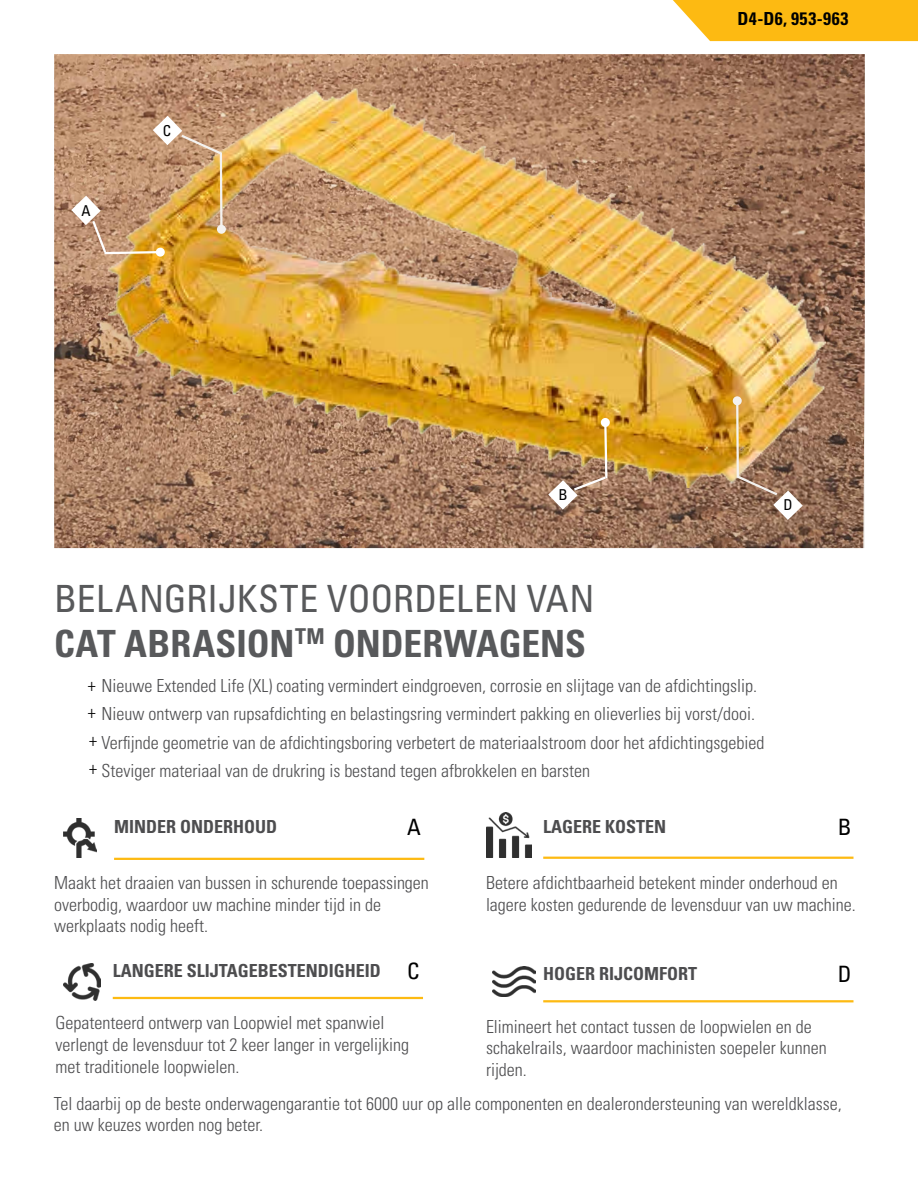
<style>
.page{position:relative;width:918px;height:1188px;background:#fff}
.page>*{position:absolute;margin:0;border:0;box-sizing:border-box;transform-origin:0 0}
.t1{font:condensed 37.5px/45px "Univers LT Std";letter-spacing:.01em;color:#58595b}
.t2{font:condensed 22.5px "Univers LT Std";color:#000}
.t3{font:300 condensed 18px/21.6px "Univers LT Std";color:#4d4d4f}
.t4{font:700 condensed 18px "Univers LT Std";color:#4d4d4f}
.t5{font:700 condensed 18px "Univers LT Std";letter-spacing:.035em;color:#000}
.Copy{font:300 condensed 18px "Univers LT Std";color:#000}
.t6{font:condensed 15px "Univers LT Std";color:#000}
.s1{font-weight:700}
.s2{color:#000}
</style>
<div class="page">
<img style="left:54px;top:54px;width:811px;height:494px">
<hr style="left:114px;top:858px;width:310px;height:2px;background:#fdba12">
<hr style="left:543px;top:857px;width:311px;height:2px;background:#fdba12">
<hr style="left:113px;top:997px;width:310px;height:2px;background:#fdba12">
<hr style="left:543px;top:1000px;width:311px;height:2px;background:#fdba12">
<svg style="left:673px;top:0;width:245px;height:41px;background:#fdbf23"></svg>
<img style="left:109px;top:87px;width:717px;height:400px">
<img style="left:64px;top:819px;width:33px;height:39px">
<img style="left:486px;top:812px;width:45px;height:45px">
<img style="left:64px;top:964px;width:37px;height:36px">
<img style="left:492px;top:967px;width:43px;height:30px">
<svg style="left:156px;top:248px;width:9px;height:9px"></svg>
<svg style="left:71px;top:116px;width:154px;height:139px;background:#c89c6a"></svg>
<svg style="left:601px;top:418px;width:9px;height:9px"></svg>
<img style="left:548px;top:420px;width:61px;height:90px">
<div style="left:733px;top:396px;width:9px;height:10px;background:#f4f2ef;border-radius:50%"></div>
<img style="left:734px;top:399px;width:69px;height:121px">
<p class="t6" style="left:81px;top:201px;width:11px">A</p>
<p class="t6" style="left:163px;top:121px;width:10px">C</p>
<p class="t5" style="left:738px;top:8px;width:112px">D4-D6, 953-963</p>
<p class="t6" style="left:558px;top:485px;width:11px">B</p>
<p class="t6" style="left:783px;top:496px;width:11px">D</p>
<p class="t1" style="left:54px;top:576px;width:542px">BELANGRIJKSTE VOORDELEN VAN<br><span class="s1">CAT ABRASION</span><sup>TM</sup> <span class="s1">ONDERWAGENS</span></p>
<p class="t3" style="left:88px;top:675px;width:671px"><span class="s2">+</span> Nieuwe Extended Life (XL) coating vermindert eindgroeven, corrosie en slijtage van de afdichtingslip.</p>
<p class="t3" style="left:101px;top:703px;width:655px">Nieuw ontwerp van rupsafdichting en belastingsring vermindert pakking en olieverlies bij vorst/dooi.</p>
<p class="t3" style="left:101px;top:732px;width:664px">Verfijnde geometrie van de afdichtingsboring verbetert de materiaalstroom door het afdichtingsgebied</p>
<p class="t3" style="left:101px;top:760px;width:490px">Steviger materiaal van de drukring is bestand tegen afbrokkelen en barsten</p>
<p class="Copy" style="left:88px;top:701px;width:9px">+</p>
<p class="Copy" style="left:89px;top:729px;width:9px">+</p>
<p class="Copy" style="left:89px;top:757px;width:9px">+</p>
<p class="t2" style="left:407px;top:812px;width:15px">A</p>
<p class="t4" style="left:114px;top:816px;width:165px">MINDER ONDERHOUD</p>
<p class="t4" style="left:543px;top:816px;width:125px">LAGERE KOSTEN</p>
<p class="t2" style="left:838px;top:812px;width:15px">B</p>
<p class="t3" style="left:54px;top:872px;width:376px">Maakt het draaien van bussen in schurende toepassingen overbodig, waardoor uw machine minder tijd in de werkplaats nodig heeft.</p>
<p class="t3" style="left:486px;top:872px;width:371px">Betere afdichtbaarheid betekent minder onderhoud en lagere kosten gedurende de levensduur van uw machine.</p>
<p class="t2" style="left:407px;top:956px;width:14px">C</p>
<p class="t4" style="left:113px;top:959px;width:269px">LANGERE SLIJTAGEBESTENDIGHEID</p>
<p class="t4" style="left:543px;top:962px;width:156px">HOGER RIJCOMFORT</p>
<p class="t3" style="left:56px;top:1012px;width:355px">Gepatenteerd ontwerp van Loopwiel met spanwiel verlengt de levensduur tot 2 keer langer in vergelijking met traditionele loopwielen.</p>
<p class="t3" style="left:486px;top:1016px;width:342px">Elimineert het contact tussen de loopwielen en de schakelrails, waardoor machinisten soepeler kunnen rijden.</p>
<p class="t2" style="left:838px;top:959px;width:15px">D</p>
<p class="t3" style="left:54px;top:1093px;width:790px">Tel daarbij op de beste onderwagengarantie tot 6000 uur op alle componenten en dealerondersteuning van wereldklasse, en uw keuzes worden nog beter.</p>
</div>
